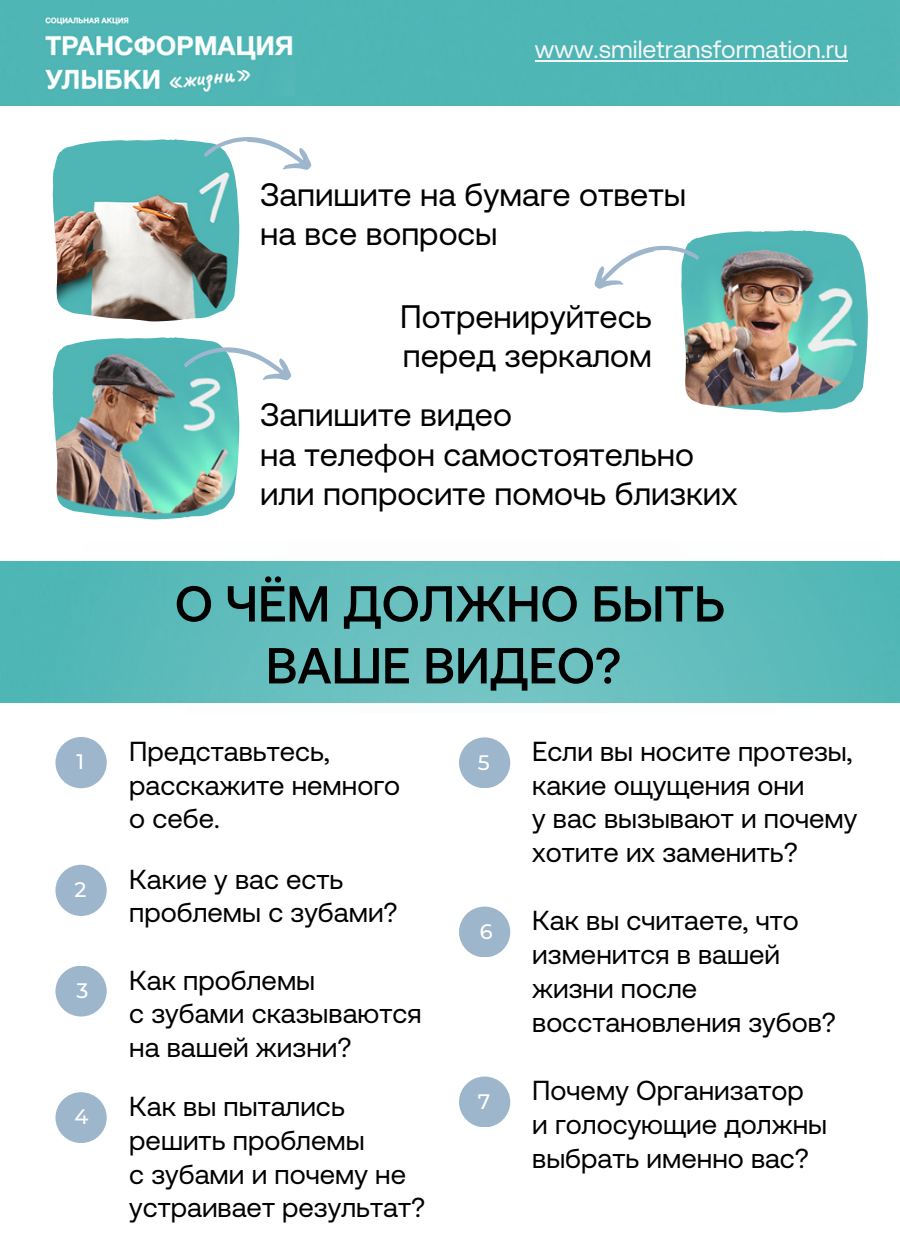
<style>
.page{position:relative;width:900px;height:1260px;background:#fff}
.page>*{position:absolute;margin:0;border:0;box-sizing:border-box;transform-origin:0 0}
.t1{font:500 50.5px/62px "Aeonik Pro";color:#000;text-align:center}
.t2{font:32.5px/39.5px "Aeonik Pro";color:#000}
.t3{font:27.5px/33.8px "Aeonik Pro";color:#000}
.t4{font:25px "Aeonik Pro";color:#f5f5f5}
.t5{font:500 21px "Montserrat";color:#fff}
</style>
<div class="page">
<img style="left:53px;top:139px;width:186px;height:182px">
<img style="left:681px;top:230px;width:187px;height:182px">
<img style="left:53px;top:337px;width:186px;height:182px">
<div style="left:0;top:0;width:900px;height:105px;background:#4eb6b5"></div>
<img style="left:30px;top:6px;width:265px;height:90px">
<hr style="left:535px;top:60px;width:313px;height:2px;background:#f5f5f5">
<svg style="left:203px;top:137px;width:109px;height:39px"></svg>
<svg style="left:594px;top:231px;width:106px;height:65px"></svg>
<svg style="left:183px;top:338px;width:109px;height:49px"></svg>
<svg style="left:0;top:561px;width:900px;height:142px;background:#60bcbb"></svg>
<div style="left:55px;top:737px;width:52px;height:51px;background:#9eb6cc;border-radius:50%"></div>
<div style="left:55px;top:865px;width:52px;height:51px;background:#9eb6cc;border-radius:50%"></div>
<div style="left:55px;top:966px;width:52px;height:51px;background:#9eb6cc;border-radius:50%"></div>
<div style="left:55px;top:1092px;width:52px;height:51px;background:#9eb6cc;border-radius:50%"></div>
<div style="left:459px;top:737px;width:51px;height:51px;background:#9eb6cc;border-radius:50%"></div>
<div style="left:459px;top:907px;width:51px;height:50px;background:#9eb6cc;border-radius:50%"></div>
<div style="left:459px;top:1077px;width:51px;height:50px;background:#9eb6cc;border-radius:50%"></div>
<p class="t4" style="left:535px;top:35px;width:314px">www.smiletransformation.ru</p>
<p class="t5" style="left:76px;top:749px;width:9px">1</p>
<p class="t5" style="left:74px;top:877px;width:13px">2</p>
<p class="t5" style="left:76px;top:977px;width:13px">3</p>
<p class="t5" style="left:74px;top:1104px;width:15px">4</p>
<p class="t2" style="left:260px;top:174px;width:428px">Запишите на бумаге ответы на все вопросы</p>
<p class="t2" style="left:400px;top:296px;width:253px">Потренируйтесь перед зеркалом</p>
<p class="t2" style="left:260px;top:395px;width:479px">Запишите видео<br>на телефон самостоятельно или попросите помочь близких</p>
<h1 class="t1" style="left:175px;top:572px;width:552px">О ЧЁМ ДОЛЖНО БЫТЬ<br>ВАШЕ ВИДЕО?</h1>
<p class="t3" style="left:129px;top:734px;width:272px">Представьтесь, расскажите немного о себе.</p>
<p class="t3" style="left:129px;top:862px;width:270px">Какие у вас есть проблемы с зубами?</p>
<p class="t3" style="left:129px;top:963px;width:294px">Как проблемы<br>с зубами сказываются на вашей жизни?</p>
<p class="t3" style="left:129px;top:1089px;width:297px">Как вы пытались решить проблемы<br>с зубами и почему не устраивает результат?</p>
<p class="t5" style="left:478px;top:749px;width:13px">5</p>
<p class="t5" style="left:480px;top:918px;width:14px">6</p>
<p class="t5" style="left:478px;top:1088px;width:14px">7</p>
<p class="t3" style="left:532px;top:734px;width:327px">Если вы носите протезы, какие ощущения они<br>у вас вызывают и почему хотите их заменить?</p>
<p class="t3" style="left:532px;top:904px;width:305px">Как вы считаете, что изменится в вашей жизни после восстановления зубов?</p>
<p class="t3" style="left:532px;top:1074px;width:296px">Почему Организатор<br>и голосующие должны выбрать именно вас?</p>
</div>
